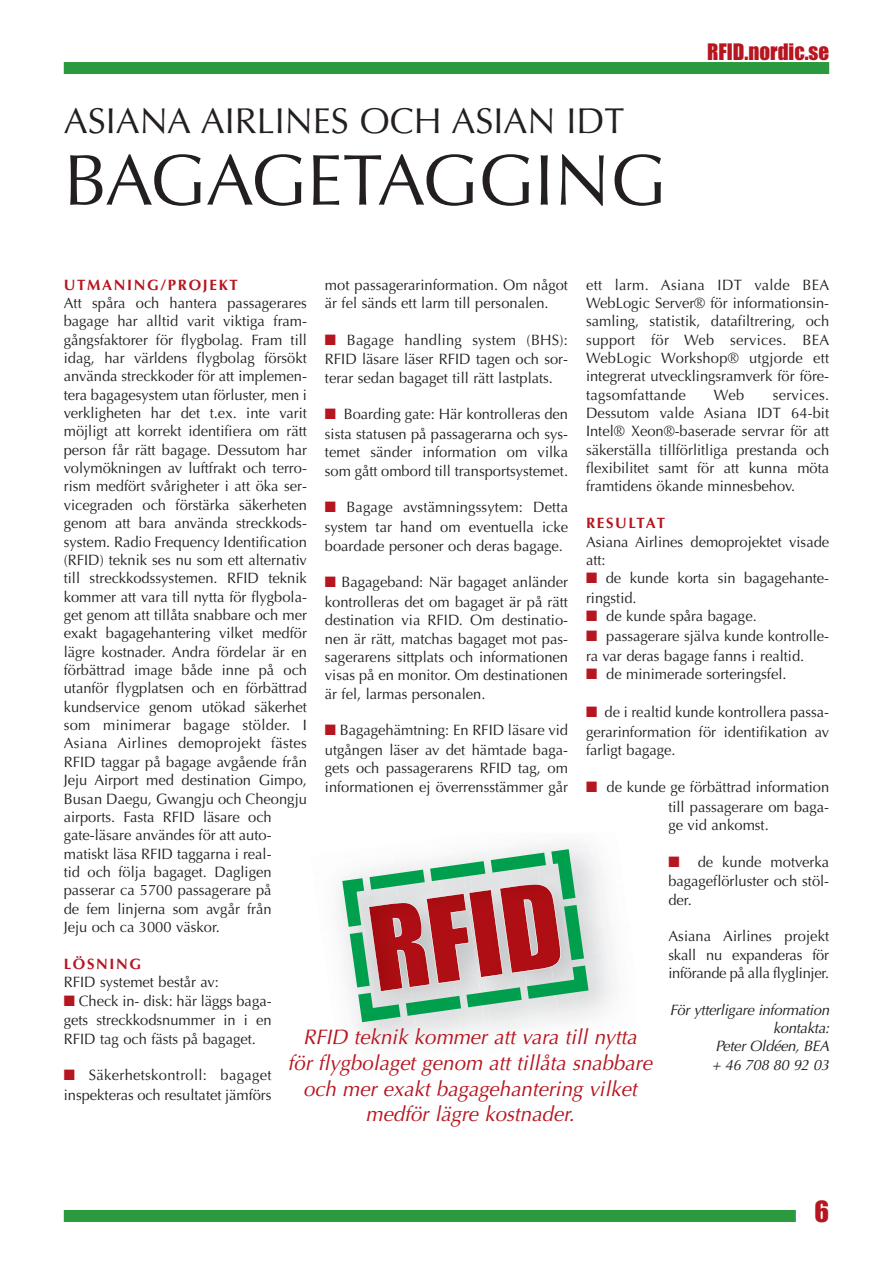
<style>
.page{position:relative;width:893px;height:1263px;background:#fff}
.page>*{position:absolute;margin:0;border:0;box-sizing:border-box;transform-origin:0 0}
.t1{font:72px "Optima";color:#231f20}
.t2{font:36px "Optima";color:#231f20}
.t3{font:27px "Impact";color:#b61620}
.t4{font:italic 21px/25.7px "Optima";color:#b61620;text-align:center}
.t5{font:21px "Impact";color:#b61620}
.t6{font:15px/18.3px "Optima";color:#231f20;text-align:justify}
.t7{font:italic 15px/18.3px "Optima";color:#231f20;text-align:right}
.t8{font:700 15px "Optima";letter-spacing:.11em;color:#b61620}
.s1{color:#b61620}
</style>
<div class="page">
<div style="left:64px;top:62px;width:765px;height:12px;background:#2b993f"></div>
<div style="left:64px;top:1210px;width:732px;height:12px;background:#2b993f"></div>
<img style="left:395px;top:1022px;width:68px;height:13px">
<img style="left:438px;top:1022px;width:47px;height:7px">
<svg style="left:342px;top:849px;width:246px;height:173px;background:#aa9d90"></svg>
<h2 class="t2" style="left:64px;top:106px;width:562px">ASIANA AIRLINES OCH ASIAN IDT</h2>
<h1 class="t1" style="left:64px;top:150px;width:604px">BAGAGETAGGING</h1>
<h3 class="t5" style="left:707px;top:45px;width:124px">RFID.nordic.se</h3>
<p class="t6" style="left:325px;top:277px;width:245px">mot passagerarinformation. Om något är fel sänds ett larm till personalen.</p>
<p class="t6" style="left:325px;top:331px;width:245px;line-height:19px"><span class="s1">■</span> Bagage handling system (BHS):<br>RFID läsare läser RFID tagen och sor&shy;terar sedan bagaget till rätt lastplats.</p>
<p class="t6" style="left:325px;top:406px;width:245px;line-height:18.8px"><span class="s1">■</span> Boarding gate: Här kontrolleras den sista statusen på passagerarna och sys&shy;temet sänder information om vilka som gått ombord till transportsystemet.</p>
<p class="t6" style="left:325px;top:499px;width:245px;line-height:19px"><span class="s1">■</span> Bagage avstämningssytem: Detta system tar hand om eventuella icke boardade personer och deras bagage.</p>
<p class="t6" style="left:325px;top:574px;width:245px"><span class="s1">■</span> Bagageband: När bagaget anländer kontrolleras det om bagaget är på rätt destination via RFID. Om destinatio&shy;nen är rätt, matchas bagaget mot pas&shy;sagerarens sittplats och informationen visas på en monitor. Om destinationen är fel, larmas personalen.</p>
<p class="t6" style="left:325px;top:722px;width:245px;line-height:18.8px"><span class="s1">■</span> Bagagehämtning: En RFID läsare vid utgången läser av det hämtade baga&shy;gets och passagerarens RFID tag, om informationen ej överrensstämmer går</p>
<p class="t6" style="left:586px;top:277px;width:245px">ett larm. Asiana IDT valde BEA WebLogic Server® för informationsin&shy;samling, statistik, datafiltrering, och support för Web services. BEA WebLogic Workshop® utgjorde ett integrerat utvecklingsramverk för före&shy;tagsomfattande</p>
<p class="t8" style="left:64px;top:278px;width:176px">UTMANING/PROJEKT</p>
<p class="t6" style="left:64px;top:295px;width:245px;text-align:left">Att spåra och hantera passagerares bagage har alltid varit viktiga fram&shy;gångsfaktorer för flygbolag. Fram till idag, har världens flygbolag försökt använda streckkoder för att implemen&shy;tera bagagesystem utan förluster, men i verkligheten har det t.ex. inte varit möjligt att korrekt identifiera om rätt person får rätt bagage. Dessutom har volymökningen av luftfrakt och terro&shy;rism medfört svårigheter i att öka ser&shy;vicegraden och förstärka säkerheten genom att bara använda streckkods&shy;system. Radio Frequency Identification (RFID) teknik ses nu som ett alternativ till streckkodssystemen. RFID teknik kommer att vara till nytta för flygbola&shy;get genom att tillåta snabbare och mer exakt bagagehantering vilket medför lägre kostnader. Andra fördelar är en förbättrad image både inne på och utanför flygplatsen och en förbättrad kundservice genom utökad säkerhet som minimerar bagage stölder. I Asiana Airlines demoprojekt fästes RFID taggar på bagage avgående från Jeju Airport med destination Gimpo, Busan Daegu, Gwangju och Cheongju airports. Fasta RFID läsare och gate-läsare användes för att auto&shy;matiskt läsa RFID taggarna i real-<br>tid och följa bagaget. Dagligen passerar ca 5700 passagerare på<br>de fem linjerna som avgår från<br>Jeju och ca 3000 väskor.</p>
<p class="t8" style="left:64px;top:957px;width:79px">LÖSNING</p>
<p class="t6" style="left:64px;top:974px;width:157px">RFID systemet består av:</p>
<p class="t6" style="left:64px;top:992px;width:209px;line-height:19px"><span class="s1">■</span> Check in- disk: här läggs baga&shy;gets streckkodsnummer in i en RFID tag och fästs på bagaget.</p>
<p class="t6" style="left:64px;top:1067px;width:209px;line-height:19.6px"><span class="s1">■</span> Säkerhetskontroll: bagaget inspekteras och resultatet jämförs</p>
<p class="t6" style="left:714px;top:387px;width:32px">Web</p>
<p class="t6" style="left:586px;top:387px;width:245px;text-indent:187px">services.<br>Dessutom valde Asiana IDT 64-bit Intel® Xeon®-baserade servrar för att säkerställa tillförlitliga prestanda och flexibilitet samt för att kunna möta framtidens ökande minnesbehov.</p>
<p class="t8" style="left:586px;top:517px;width:80px">RESULTAT</p>
<p class="t6" style="left:586px;top:534px;width:245px">Asiana Airlines demoprojektet visade att:</p>
<p class="t6" style="left:586px;top:570px;width:245px;line-height:19.6px"><span class="s1">■</span> de kunde korta sin bagagehante&shy;ringstid.</p>
<p class="t6" style="left:586px;top:608px;width:172px"><span class="s1">■</span> de kunde spåra bagage.</p>
<p class="t6" style="left:586px;top:627px;width:245px;line-height:19.6px"><span class="s1">■</span> passagerare själva kunde kontrolle&shy;ra var deras bagage fanns i realtid.</p>
<p class="t6" style="left:586px;top:666px;width:202px"><span class="s1">■</span> de minimerade sorteringsfel.</p>
<p class="t6" style="left:586px;top:704px;width:245px;line-height:19px"><span class="s1">■</span> de i realtid kunde kontrollera passa&shy;gerarinformation för identifikation av farligt bagage.</p>
<p class="t6" style="left:668px;top:779px;width:162px;line-height:19px;text-indent:-82px"><span class="s1">■</span> de kunde ge förbättrad information till passagerare om baga&shy;ge vid ankomst.</p>
<p class="t6" style="left:668px;top:853px;width:162px;line-height:19px"><span class="s1">■</span> de kunde motverka bagageflörluster och stöl&shy;der.</p>
<p class="t6" style="left:668px;top:928px;width:162px">Asiana Airlines projekt skall nu expanderas för införande på alla flyglinjer.</p>
<p class="t7" style="left:670px;top:1002px;width:164px">För ytterligare information kontakta:<br>Peter Oldéen, BEA<br>+ 46 708 80 92 03</p>
<h3 class="t4" style="left:288px;top:1026px;width:370px">RFID teknik kommer att vara till nytta för flygbolaget genom att tillåta snabbare och mer exakt bagagehantering vilket medför lägre kostnader.</h3>
<h3 class="t3" style="left:815px;top:1202px;width:16px">6</h3>
</div>
